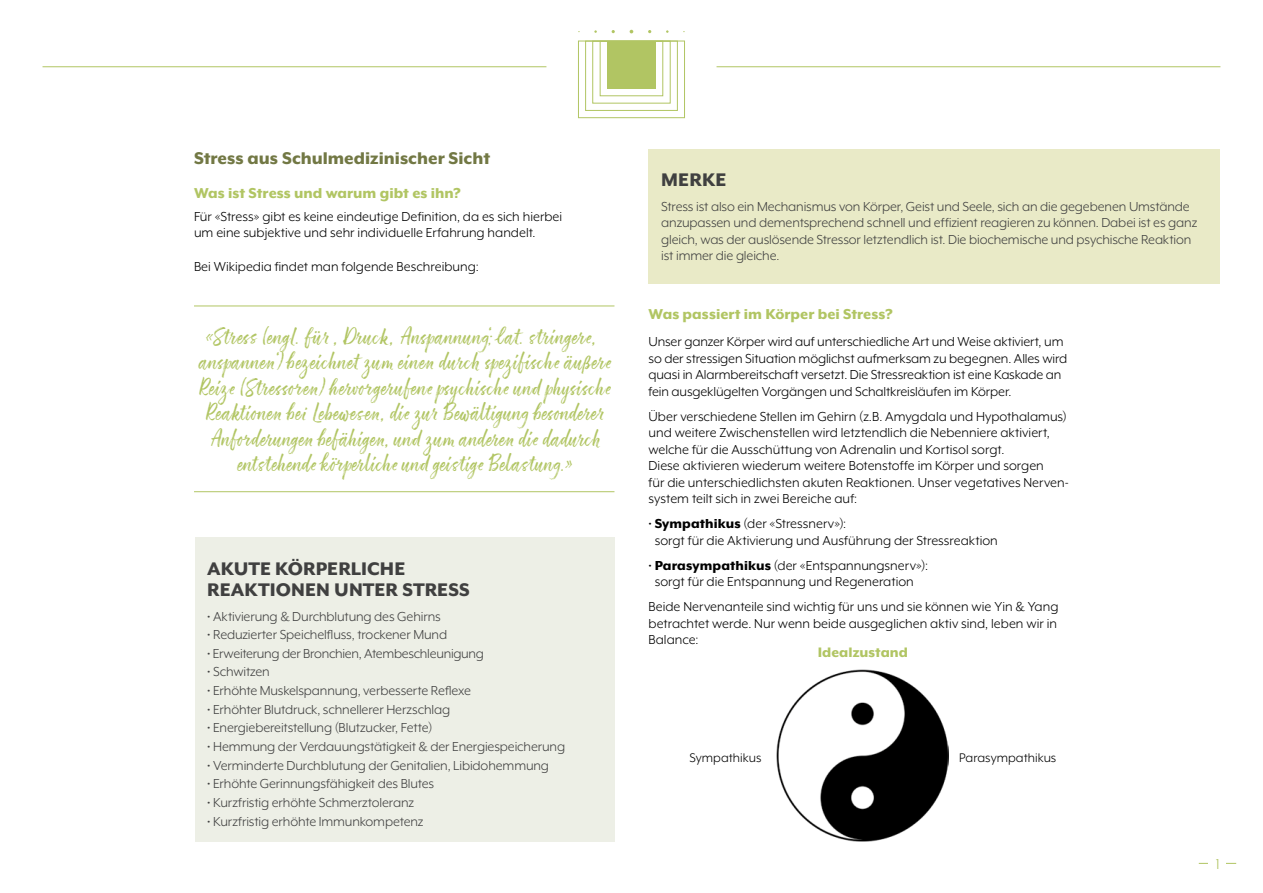
<style>
.page{position:relative;width:1263px;height:893px;background:#fff}
.page>*{position:absolute;margin:0;border:0;box-sizing:border-box;transform-origin:0 0}
.t1{font:21px/25.5px "ATS Script";letter-spacing:.015em;color:#b1c563;text-align:center}
.t2{font:800 21px/21px "Mr Eaves XL Mod OT";letter-spacing:.005em;color:#404040}
.t3{font:800 19.5px "Mr Eaves XL Mod OT";color:#727844}
.t4{font:800 16.5px "Mr Eaves XL Mod OT";letter-spacing:.005em;color:#b1c563}
.t5{font:16.5px "Mr Eaves XL Mod OT";color:#b1c563}
.t6{font:800 15.75px "Mr Eaves XL Mod OT";letter-spacing:.005em;color:#b1c563}
.t7{font:15px/16.5px "Mr Eaves XL Mod OT";color:#000}
.t8{font:15px/16.5px "Mr Eaves XL Mod OT";letter-spacing:-.01em;color:#404040}
.t9{font:14.4px "Mr Eaves XL Mod OT";color:#000}
.s1{font-weight:800}
</style>
<div class="page">
<hr style="left:1199px;top:863px;width:37px;height:1px;background:#b1c563">
<div style="left:1208px;top:853px;width:18px;height:17px;background:#fff"></div>
<div style="left:607px;top:41px;width:49px;height:48px;background:#b1c563"></div>
<div style="left:600px;top:41px;width:63px;height:55px;border:1px solid #b1c563"></div>
<div style="left:585px;top:41px;width:92px;height:70px;border:1px solid #b1c563"></div>
<div style="left:592px;top:41px;width:78px;height:62px;border:1px solid #b1c563"></div>
<div style="left:578px;top:41px;width:107px;height:77px;border:1px solid #b1c563"></div>
<hr style="left:716px;top:67px;width:504px;height:1px;background:#b1c563">
<hr style="left:43px;top:67px;width:503px;height:1px;background:#b1c563">
<div style="left:648px;top:149px;width:572px;height:135px;background:#e9eac7"></div>
<div style="left:195px;top:538px;width:419px;height:304px;background:#edefe6"></div>
<hr style="left:194px;top:306px;width:420px;height:1px;background:#b1c563">
<hr style="left:194px;top:491px;width:420px;height:1px;background:#b1c563">
<img style="left:777px;top:670px;width:172px;height:172px">
<h2 class="t3" style="left:194px;top:149px;width:298px">Stress aus Schulmedizinischer Sicht</h2>
<p class="t4" style="left:194px;top:185px;width:268px">Was ist Stress und warum gibt es ihn?</p>
<p class="t7" style="left:194px;top:208px;width:370px">Für «Stress» gibt es keine eindeutige Definition, da es sich hierbei um eine subjektive und sehr individuelle Erfahrung handelt.</p>
<p class="t7" style="left:194px;top:258px;width:286px">Bei Wikipedia findet man folgende Beschreibung:</p>
<p class="t1" style="left:198px;top:324px;width:419px">«Stress(eng l.für‚Druck,Ansp annung‘;lat.stringere‚ ansp annen‘)b ezeichnet zum einendurchsp ezifischeäußere Reiz e(Stressoren)hervorgerufenep sychischeundp hysische Reaktionenb eiLebewesen,diezurBewältigung b esonderer Anforderungenb efähigen,undzum anderendiedadurch entstehendekörp erlicheundgeistig eBelastung .»</p>
<h1 class="t2" style="left:207px;top:558px;width:264px">AKUTE KÖRPERLICHE<br>REAKTIONEN UNTER STRESS</h1>
<p class="t8" style="left:207px;top:608px;width:235px">• Aktivierung &amp; Durchblutung des Gehirns</p>
<p class="t8" style="left:207px;top:626px;width:241px">• Reduzierter Speichelfluss, trockener Mund</p>
<p class="t8" style="left:207px;top:645px;width:278px">• Erweiterung der Bronchien, Atembeschleunigung</p>
<p class="t8" style="left:207px;top:664px;width:64px">• Schwitzen</p>
<p class="t8" style="left:207px;top:682px;width:265px">• Erhöhte Muskelspannung, verbesserte Reflexe</p>
<p class="t8" style="left:207px;top:701px;width:244px">• Erhöhter Blutdruck, schnellerer Herzschlag</p>
<p class="t8" style="left:207px;top:720px;width:227px">• Energiebereitstellung (Blutzucker, Fette)</p>
<p class="t8" style="left:207px;top:738px;width:359px">• Hemmung der Verdauungstätigkeit &amp; der Energiespeicherung</p>
<p class="t8" style="left:207px;top:757px;width:343px">• Verminderte Durchblutung der Genitalien, Libidohemmung</p>
<p class="t8" style="left:207px;top:775px;width:228px">• Erhöhte Gerinnungsfähigkeit des Blutes</p>
<p class="t8" style="left:207px;top:794px;width:208px">• Kurzfristig erhöhte Schmerztoleranz</p>
<p class="t8" style="left:207px;top:813px;width:218px">• Kurzfristig erhöhte Immunkompetenz</p>
<h1 class="t2" style="left:661px;top:169px;width:67px">MERKE</h1>
<p class="t8" style="left:661px;top:198px;width:538px">Stress ist also ein Mechanismus von Körper, Geist und Seele, sich an die gegebenen Umstände anzupassen und dementsprechend schnell und effizient reagieren zu können. Dabei ist es ganz gleich, was der auslösende Stressor letztendlich ist. Die biochemische und psychische Reaktion ist immer die gleiche.</p>
<p class="t4" style="left:648px;top:306px;width:246px">Was passiert im Körper bei Stress?</p>
<p class="t7" style="left:648px;top:333px;width:420px">Unser ganzer Körper wird auf unterschiedliche Art und Weise aktiviert, um so der stressigen Situation möglichst aufmerksam zu begegnen. Alles wird quasi in Alarmbereitschaft versetzt. Die Stressreaktion ist eine Kaskade an fein ausgeklügelten Vorgängen und Schaltkreisläufen im Körper.</p>
<p class="t7" style="left:648px;top:408px;width:422px">Über verschiedene Stellen im Gehirn (z.B. Amygdala und Hypothalamus) und weitere Zwischenstellen wird letztendlich die Nebenniere aktiviert, welche für die Ausschüttung von Adrenalin und Kortisol sorgt.<br>Diese aktivieren wiederum weitere Botenstoffe im Körper und sorgen<br>für die unterschiedlichsten akuten Reaktionen. Unser vegetatives Nerven&shy;system teilt sich in zwei Bereiche auf:</p>
<p class="t7" style="left:655px;top:515px;width:345px;text-indent:-6px">• <span class="s1">Sympathikus</span> (der «Stressnerv»):<br>sorgt für die Aktivierung und Ausführung der Stressreaktion</p>
<p class="t7" style="left:648px;top:557px;width:281px;text-align:center">• <span class="s1">Parasympathikus</span> (der «Entspannungsnerv»): sorgt für die Entspannung und Regeneration</p>
<p class="t7" style="left:648px;top:598px;width:411px;text-align:justify">Beide Nervenanteile sind wichtig für uns und sie können wie Yin &amp; Yang betrachtet werde. Nur wenn beide ausgeglichen aktiv sind, leben wir in Balance:</p>
<p class="t6" style="left:818px;top:644px;width:92px">Idealzustand</p>
<p class="t9" style="left:690px;top:750px;width:73px">Sympathikus</p>
<p class="t9" style="left:959px;top:750px;width:99px">Parasympathikus</p>
<p class="t5" style="left:1216px;top:855px;width:6px">1</p>
</div>
